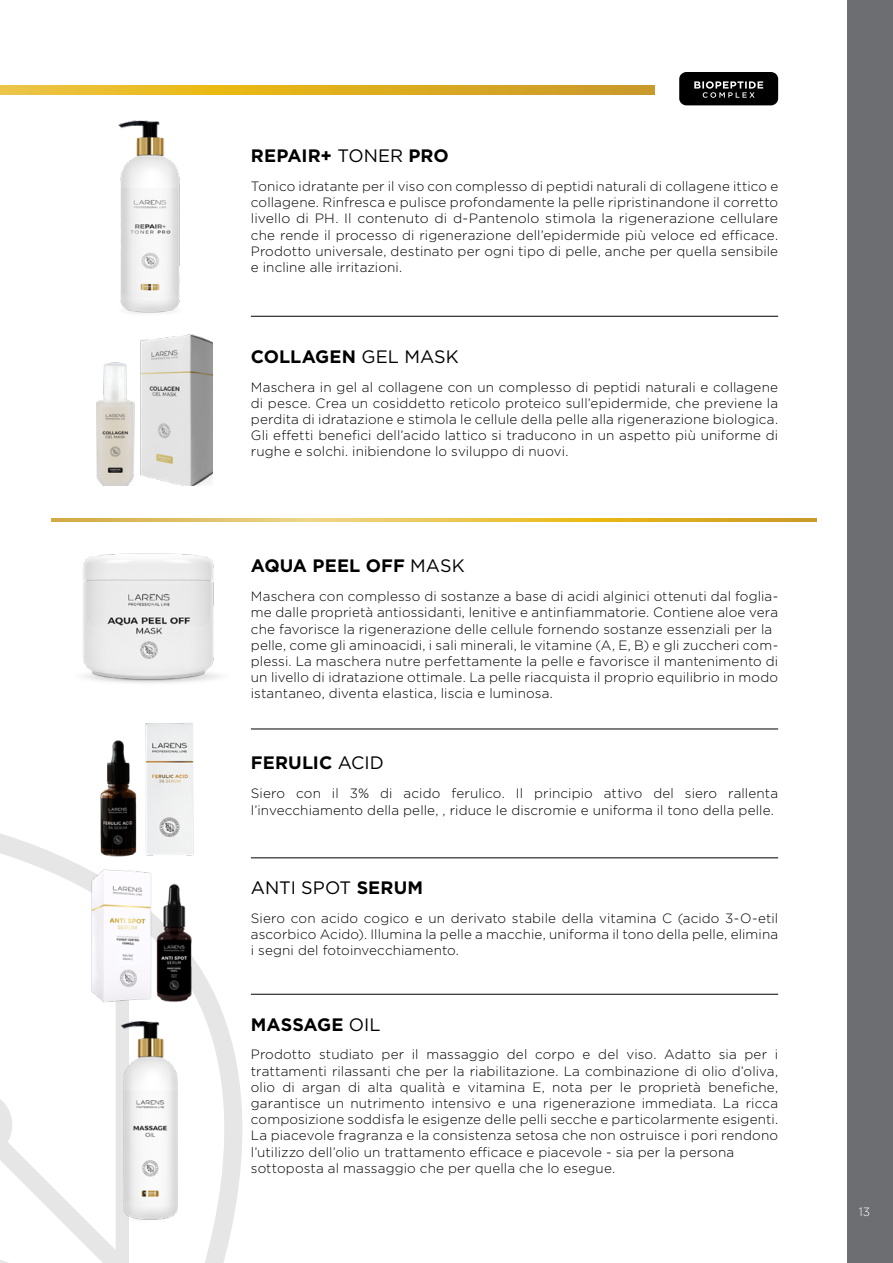
<style>
.page{position:relative;width:893px;height:1263px;background:#fff}
.page>*{position:absolute;margin:0;border:0;box-sizing:border-box;transform-origin:0 0}
.t1{font:700 18px "Gotham";letter-spacing:.005em;color:#000}
.t2{font:18px "Gotham";letter-spacing:-.005em;color:#000}
.t3{font:300 13.5px/16.2px "Gotham";letter-spacing:.01em;color:#000;text-align:justify}
.t4{font:300 12px "Gotham";color:#fff}
.s1{font-weight:400}
.s2{font-weight:700}
</style>
<div class="page">
<div style="left:847px;top:0;width:46px;height:1263px;background:#6d6e71"></div>
<svg style="left:0;top:833px;width:256px;height:430px"></svg>
<svg style="left:679px;top:72px;width:99px;height:33px;background:#1c1c1c"></svg>
<svg style="left:0;top:85px;width:655px;height:10px;background:#dfb025"></svg>
<img style="left:96px;top:334px;width:117px;height:151px">
<img style="left:119px;top:120px;width:61px;height:194px">
<img style="left:83px;top:553px;width:137px;height:130px">
<img style="left:97px;top:723px;width:101px;height:136px">
<img style="left:86px;top:846px;width:108px;height:171px">
<img style="left:110px;top:1014px;width:75px;height:212px">
<hr style="left:251px;top:316px;width:527px;height:1px;background:#000">
<hr style="left:251px;top:729px;width:527px;height:1px;background:#000">
<svg style="left:51px;top:519px;width:765px;height:3px;background:#e2bb4a"></svg>
<hr style="left:251px;top:857px;width:527px;height:1px;background:#000">
<hr style="left:251px;top:994px;width:527px;height:1px;background:#000">
<h1 class="t1" style="left:251px;top:143px;width:199px">REPAIR+ <span class="s1">TONER</span> PRO</h1>
<p class="t3" style="left:251px;top:178px;width:529px">Tonico idratante per il viso con complesso di peptidi naturali di collagene ittico e collagene. Rinfresca e pulisce profondamente la pelle ripristinandone il corretto livello di PH. Il contenuto di d-Pantenolo stimola la rigenerazione cellulare che rende il processo di rigenerazione dell’epidermide più veloce ed efficace.<br>Prodotto universale, destinato per ogni tipo di pelle, anche per quella sensibile e incline alle irritazioni.</p>
<h1 class="t1" style="left:251px;top:344px;width:209px">COLLAGEN <span class="s1">GEL MASK</span></h1>
<p class="t3" style="left:251px;top:378px;width:529px">Maschera in gel al collagene con un complesso di peptidi naturali e collagene di pesce. Crea un cosiddetto reticolo proteico sull’epidermide, che previene la perdita di idratazione e stimola le cellule della pelle alla rigenerazione biologica.<br>Gli effetti benefici dell’acido lattico si traducono in un aspetto più uniforme di rughe e solchi. inibiendone lo sviluppo di nuovi.</p>
<h1 class="t1" style="left:251px;top:554px;width:215px">AQUA PEEL OFF <span class="s1">MASK</span></h1>
<p class="t3" style="left:251px;top:588px;width:529px;text-align:left">Maschera con complesso di sostanze a base di acidi alginici ottenuti dal foglia&shy;me dalle proprietà antiossidanti, lenitive e antinfiammatorie. Contiene aloe vera che favorisce la rigenerazione delle cellule fornendo sostanze essenziali per la pelle, come gli aminoacidi, i sali minerali, le vitamine (A, E, B) e gli zuccheri com&shy;plessi. La maschera nutre perfettamente la pelle e favorisce il mantenimento di un livello di idratazione ottimale. La pelle riacquista il proprio equilibrio in modo istantaneo, diventa elastica, liscia e luminosa.</p>
<h1 class="t1" style="left:251px;top:751px;width:135px">FERULIC <span class="s1">ACID</span></h1>
<p class="t3" style="left:251px;top:785px;width:529px">Siero con il 3% di acido ferulico. Il principio attivo del siero rallenta l’invecchiamento della pelle, , riduce le discromie e uniforma il tono della pelle.</p>
<h1 class="t2" style="left:251px;top:876px;width:174px">ANTI SPOT <span class="s2">SERUM</span></h1>
<p class="t3" style="left:251px;top:910px;width:529px">Siero con acido cogico e un derivato stabile della vitamina C (acido 3-O-etil ascorbico Acido). Illumina la pelle a macchie, uniforma il tono della pelle, elimina i segni del fotoinvecchiamento.</p>
<h1 class="t1" style="left:251px;top:1012px;width:131px">MASSAGE <span class="s1">OIL</span></h1>
<p class="t3" style="left:251px;top:1046px;width:529px;text-align:left">Prodotto studiato per il massaggio del corpo e del viso. Adatto sia per i trattamenti rilassanti che per la riabilitazione. La combinazione di olio d’oliva, olio di argan di alta qualità e vitamina E, nota per le proprietà benefiche, garantisce un nutrimento intensivo e una rigenerazione immediata. La ricca composizione soddisfa le esigenze delle pelli secche e particolarmente esigenti.<br>La piacevole fragranza e la consistenza setosa che non ostruisce i pori rendono l’utilizzo dell’olio un trattamento efficace e piacevole - sia per la persona sottoposta al massaggio che per quella che lo esegue.</p>
<p class="t4" style="left:859px;top:1204px;width:13px">13</p>
</div>
